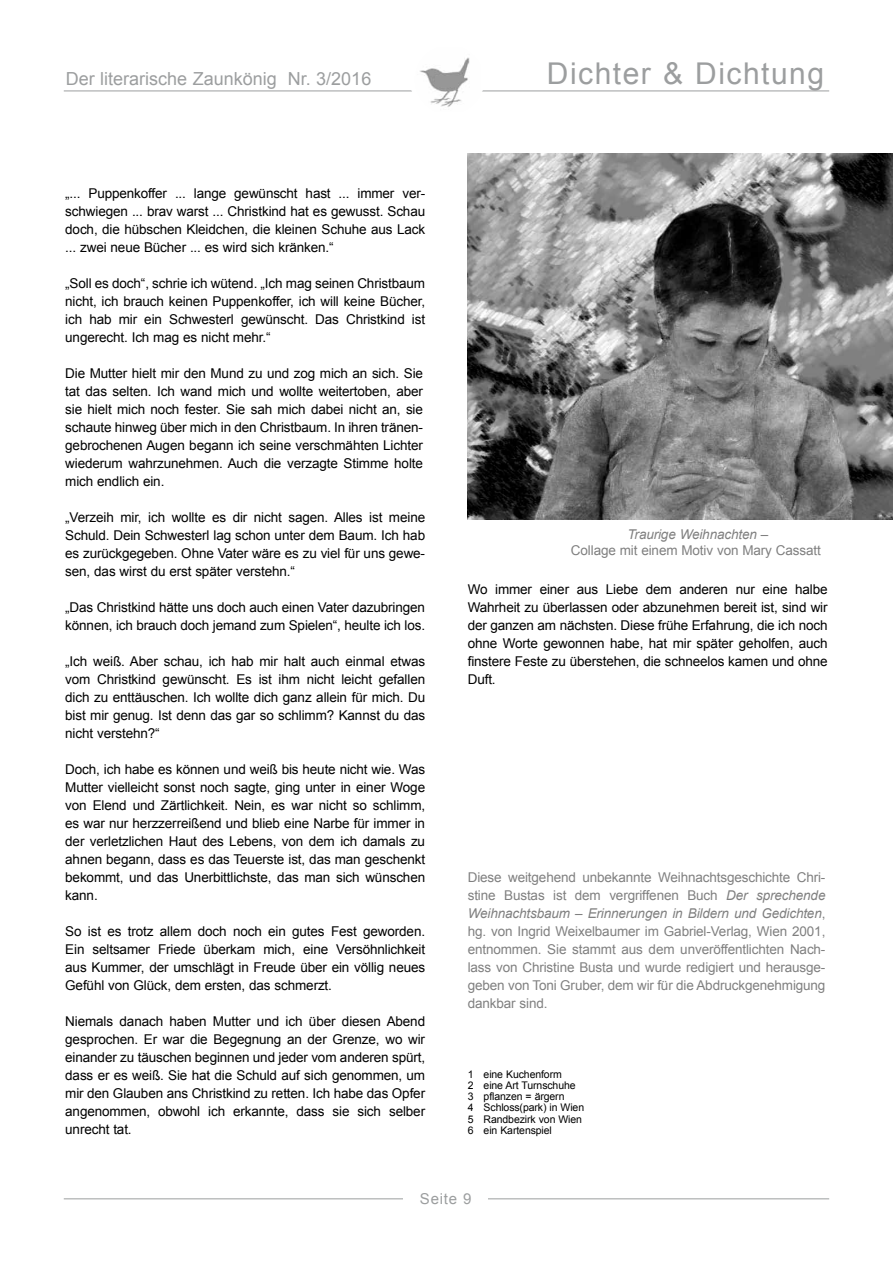
<style>
.page{position:relative;width:893px;height:1263px;background:#fff}
.page>*{position:absolute;margin:0;border:0;box-sizing:border-box;transform-origin:0 0}
.t1{font:30px "Arial";letter-spacing:.05em;color:#9c9e9f}
.t2{font:18px "Arial";color:#9c9e9f}
.t3{font:15px "Arial";letter-spacing:.05em;color:#9c9e9f}
.t4{font:13.5px/18px "Arial";letter-spacing:-.01em;color:#000;text-align:justify}
.t5{font:13.5px/18px "Arial";letter-spacing:-.01em;color:#808080;text-align:justify}
.t6{font:10.5px/11.2px "Arial";letter-spacing:-.01em;color:#000}
.s1{font-style:italic}
</style>
<div class="page">
<hr style="left:64px;top:91px;width:765px;height:1px;background:#9c9e9f">
<div style="left:410px;top:45px;width:69px;height:69px;background:#fff;border-radius:50%"></div>
<hr style="left:64px;top:1198px;width:765px;height:1px;background:#9c9e9f">
<div style="left:404px;top:1191px;width:84px;height:27px;background:#fff"></div>
<img style="left:420px;top:57px;width:60px;height:50px">
<div style="left:415px;top:45px;width:69px;height:69px;border:1px solid #fff;border-radius:50%"></div>
<img style="left:468px;top:153px;width:425px;height:367px">
<h2 class="t2" style="left:66px;top:67px;width:307px">Der literarische Zaunkönig Nr. 3/2016</h2>
<h1 class="t1" style="left:547px;top:54px;width:279px">Dichter &amp; Dichtung</h1>
<p class="t4" style="left:65px;top:184px;width:361px">„... Puppenkoffer ... lange gewünscht hast ... immer ver&shy;schwiegen ... brav warst ... Christkind hat es gewusst. Schau doch, die hübschen Kleidchen, die kleinen Schuhe aus Lack ... zwei neue Bücher ... es wird sich kränken.“</p>
<p class="t4" style="left:65px;top:274px;width:361px">„Soll es doch“, schrie ich wütend. „Ich mag seinen Christbaum nicht, ich brauch keinen Puppenkoffer, ich will keine Bücher, ich hab mir ein Schwesterl gewünscht. Das Christkind ist ungerecht. Ich mag es nicht mehr.“</p>
<p class="t4" style="left:65px;top:364px;width:359px">Die Mutter hielt mir den Mund zu und zog mich an sich. Sie tat das selten. Ich wand mich und wollte weitertoben, aber sie hielt mich noch fester. Sie sah mich dabei nicht an, sie schaute hinweg über mich in den Christbaum. In ihren tränen&shy;gebrochenen Augen begann ich seine verschmähten Lichter wiederum wahrzunehmen. Auch die verzagte Stimme holte mich endlich ein.</p>
<p class="t4" style="left:65px;top:508px;width:361px">„Verzeih mir, ich wollte es dir nicht sagen. Alles ist meine Schuld. Dein Schwesterl lag schon unter dem Baum. Ich hab es zurückgegeben. Ohne Vater wäre es zu viel für uns gewe&shy;sen, das wirst du erst später verstehn.“</p>
<p class="t4" style="left:65px;top:598px;width:361px">„Das Christkind hätte uns doch auch einen Vater dazubringen können, ich brauch doch jemand zum Spielen“, heulte ich los.</p>
<p class="t4" style="left:65px;top:652px;width:361px">„Ich weiß. Aber schau, ich hab mir halt auch einmal etwas vom Christkind gewünscht. Es ist ihm nicht leicht gefallen dich zu enttäuschen. Ich wollte dich ganz allein für mich. Du bist mir genug. Ist denn das gar so schlimm? Kannst du das nicht verstehn?“</p>
<p class="t4" style="left:65px;top:760px;width:361px">Doch, ich habe es können und weiß bis heute nicht wie. Was Mutter vielleicht sonst noch sagte, ging unter in einer Woge von Elend und Zärtlichkeit. Nein, es war nicht so schlimm, es war nur herzzerreißend und blieb eine Narbe für immer in der verletzlichen Haut des Lebens, von dem ich damals zu ahnen begann, dass es das Teuerste ist, das man geschenkt bekommt, und das Unerbittlichste, das man sich wünschen kann.</p>
<p class="t4" style="left:65px;top:922px;width:361px">So ist es trotz allem doch noch ein gutes Fest geworden.<br>Ein seltsamer Friede überkam mich, eine Versöhnlichkeit aus Kummer, der umschlägt in Freude über ein völlig neues Gefühl von Glück, dem ersten, das schmerzt.</p>
<p class="t4" style="left:65px;top:1012px;width:361px">Niemals danach haben Mutter und ich über diesen Abend gesprochen. Er war die Begegnung an der Grenze, wo wir einander zu täuschen beginnen und jeder vom anderen spürt, dass er es weiß. Sie hat die Schuld auf sich genommen, um mir den Glauben ans Christkind zu retten. Ich habe das Opfer angenommen, obwohl ich erkannte, dass sie sich selber unrecht tat.</p>
<p class="t5" style="left:571px;top:526px;width:251px;line-height:16.2px;text-align:center"><span class="s1">Traurige Weihnachten</span> –<br>Collage mit einem Motiv von Mary Cassatt</p>
<p class="t4" style="left:468px;top:580px;width:361px">Wo immer einer aus Liebe dem anderen nur eine halbe Wahrheit zu überlassen oder abzunehmen bereit ist, sind wir der ganzen am nächsten. Diese frühe Erfahrung, die ich noch ohne Worte gewonnen habe, hat mir später geholfen, auch finstere Feste zu überstehen, die schneelos kamen und ohne Duft.</p>
<p class="t5" style="left:468px;top:868px;width:359px">Diese weitgehend unbekannte Weihnachtsgeschichte Chri&shy;stine Bustas ist dem vergriffenen Buch <span class="s1">Der sprechende Weihnachtsbaum – Erinnerungen in Bildern und Gedichten</span>, hg. von Ingrid Weixelbaumer im Gabriel-Verlag, Wien 2001, entnommen. Sie stammt aus dem unveröffentlichten Nach&shy;lass von Christine Busta und wurde redigiert und herausge&shy;geben von Toni Gruber, dem wir für die Abdruckgenehmigung dankbar sind.</p>
<p class="t6" style="left:468px;top:1068px;width:118px">1 eine Kuchenform<br>2 eine Art Turnschuhe<br>3 pflanzen = ärgern<br>4 Schloss(park) in Wien<br>5 Randbezirk von Wien<br>6 ein Kartenspiel</p>
<p class="t3" style="left:420px;top:1188px;width:53px">Seite 9</p>
</div>
